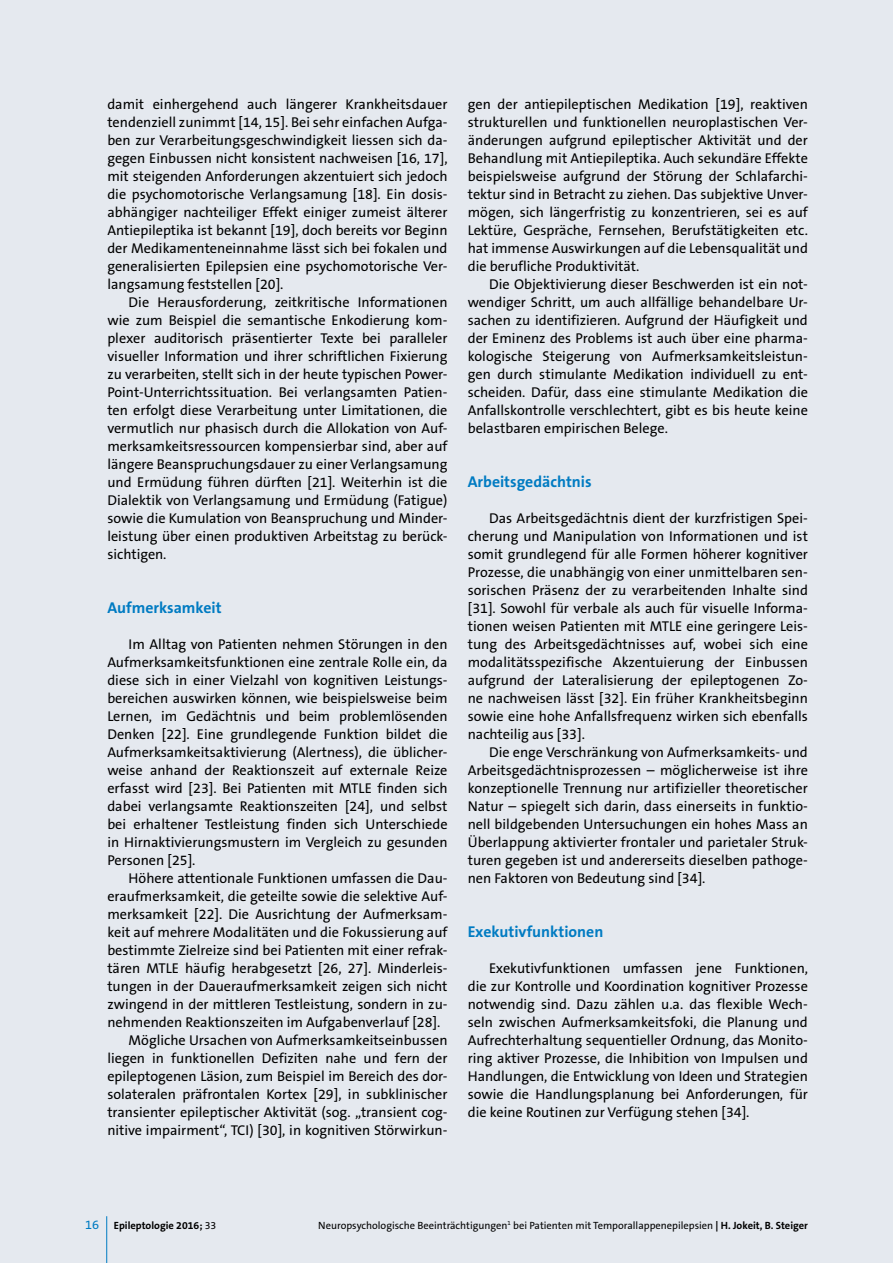
<style>
.page{position:relative;width:893px;height:1263px;background:#e5e9ef}
.page>*{position:absolute;margin:0;border:0;box-sizing:border-box;transform-origin:0 0}
.t1{font:700 15.75px "The Sans B W7";color:#007bc2}
.t2{font:14.25px/18px "The Sans B W5 Plain";color:#000;text-align:justify}
.t3{font:10.5px "The Sans B W5 Plain";color:#000}
.t4{font:700 10.5px "The Sans B W7";color:#000}
.s1{font-family:"The Sans B W5 Plain";font-weight:400;font-size:12.75px;color:#007bc2}
.s2{font-family:"The Sans B W5 Plain";font-weight:400}
.s3{font-family:"The Sans B W7";font-weight:700}
</style>
<div class="page">
<hr style="left:106px;top:1216px;width:1px;height:47px;background:#007bc2">
<p class="t2" style="left:107px;top:96px;width:342px">damit einhergehend auch längerer Krankheitsdauer tendenziell zunimmt [14, 15]. Bei sehr einfachen Aufga&shy;ben zur Verarbeitungsgeschwindigkeit liessen sich da&shy;gegen Einbussen nicht konsistent nachweisen [16, 17], mit steigenden Anforderungen akzentuiert sich jedoch die psychomotorische Verlangsamung [18]. Ein dosis&shy;abhängiger nachteiliger Effekt einiger zumeist älterer Antiepileptika ist bekannt [19], doch bereits vor Beginn der Medikamenteneinnahme lässt sich bei fokalen und generalisierten Epilepsien eine psychomotorische Ver&shy;langsamung feststellen [20].</p>
<p class="t2" style="left:107px;top:294px;width:342px;text-indent:21px">Die Herausforderung, zeitkritische Informationen wie zum Beispiel die semantische Enkodierung kom&shy;plexer auditorisch präsentierter Texte bei paralleler visueller Information und ihrer schriftlichen Fixierung zu verarbeiten, stellt sich in der heute typischen Power-Point-Unterrichtssituation. Bei verlangsamten Patien&shy;ten erfolgt diese Verarbeitung unter Limitationen, die vermutlich nur phasisch durch die Allokation von Auf&shy;merksamkeitsressourcen kompensierbar sind, aber auf längere Beanspruchungsdauer zu einer Verlangsamung und Ermüdung führen dürften [21]. Weiterhin ist die Dialektik von Verlangsamung und Ermüdung (Fatigue) sowie die Kumulation von Beanspruchung und Minder&shy;leistung über einen produktiven Arbeitstag zu berück&shy;sichtigen.</p>
<p class="t1" style="left:107px;top:598px;width:116px">Aufmerksamkeit</p>
<p class="t2" style="left:107px;top:636px;width:342px;text-indent:21px">Im Alltag von Patienten nehmen Störungen in den Aufmerksamkeitsfunktionen eine zentrale Rolle ein, da diese sich in einer Vielzahl von kognitiven Leistungs&shy;bereichen auswirken können, wie beispielsweise beim Lernen, im Gedächtnis und beim problemlösenden Denken [22]. Eine grundlegende Funktion bildet die Aufmerksamkeitsaktivierung (Alertness), die üblicher&shy;weise anhand der Reaktionszeit auf externale Reize erfasst wird [23]. Bei Patienten mit MTLE finden sich dabei verlangsamte Reaktionszeiten [24], und selbst bei erhaltener Testleistung finden sich Unterschiede in Hirnaktivierungsmustern im Vergleich zu gesunden Personen [25].</p>
<p class="t2" style="left:129px;top:870px;width:320px">Höhere attentionale Funktionen umfassen die Dau-</p>
<p class="t2" style="left:107px;top:888px;width:342px">eraufmerksamkeit, die geteilte sowie die selektive Auf-</p>
<p class="t2" style="left:107px;top:906px;width:342px">merksamkeit [22]. Die Ausrichtung der Aufmerksam-</p>
<p class="t2" style="left:107px;top:924px;width:342px">keit auf mehrere Modalitäten und die Fokussierung auf</p>
<p class="t2" style="left:107px;top:942px;width:342px">bestimmte Zielreize sind bei Patienten mit einer refrak-</p>
<p class="t2" style="left:107px;top:960px;width:342px">tären MTLE häufig herabgesetzt [26, 27]. Minderleis-</p>
<p class="t2" style="left:107px;top:978px;width:342px">tungen in der Daueraufmerksamkeit zeigen sich nicht</p>
<p class="t2" style="left:107px;top:996px;width:342px">zwingend in der mittleren Testleistung, sondern in zu-</p>
<p class="t2" style="left:107px;top:1013px;width:335px">nehmenden Reaktionszeiten im Aufgabenverlauf [28].</p>
<p class="t2" style="left:129px;top:1031px;width:320px">Mögliche Ursachen von Aufmerksamkeitseinbussen</p>
<p class="t2" style="left:107px;top:1049px;width:342px">liegen in funktionellen Defiziten nahe und fern der</p>
<p class="t2" style="left:107px;top:1067px;width:342px">epileptogenen Läsion, zum Beispiel im Bereich des dor-</p>
<p class="t2" style="left:107px;top:1085px;width:342px">solateralen präfrontalen Kortex [29], in subklinischer</p>
<p class="t2" style="left:107px;top:1103px;width:342px">transienter epileptischer Aktivität (sog. „transient cog-</p>
<p class="t2" style="left:107px;top:1121px;width:342px">nitive impairment“, TCI) [30], in kognitiven Störwirkun-</p>
<p class="t2" style="left:468px;top:95px;width:342px">gen der antiepileptischen Medikation [19], reaktiven strukturellen und funktionellen neuroplastischen Ver&shy;änderungen aufgrund epileptischer Aktivität und der Behandlung mit Antiepileptika. Auch sekundäre Effekte beispielsweise aufgrund der Störung der Schlafarchi&shy;tektur sind in Betracht zu ziehen. Das subjektive Unver&shy;mögen, sich längerfristig zu konzentrieren, sei es auf Lektüre, Gespräche, Fernsehen, Berufstätigkeiten etc. hat immense Auswirkungen auf die Lebensqualität und die berufliche Produktivität.</p>
<p class="t2" style="left:468px;top:275px;width:342px;text-indent:21px">Die Objektivierung dieser Beschwerden ist ein not&shy;wendiger Schritt, um auch allfällige behandelbare Ur&shy;sachen zu identifizieren. Aufgrund der Häufigkeit und der Eminenz des Problems ist auch über eine pharma&shy;kologische Steigerung von Aufmerksamkeitsleistun&shy;gen durch stimulante Medikation individuell zu ent&shy;scheiden. Dafür, dass eine stimulante Medikation die Anfallskontrolle verschlechtert, gibt es bis heute keine belastbaren empirischen Belege.</p>
<p class="t1" style="left:468px;top:472px;width:125px">Arbeitsgedächtnis</p>
<p class="t2" style="left:468px;top:510px;width:342px;text-indent:21px">Das Arbeitsgedächtnis dient der kurzfristigen Spei&shy;cherung und Manipulation von Informationen und ist somit grundlegend für alle Formen höherer kognitiver Prozesse, die unabhängig von einer unmittelbaren sen&shy;sorischen Präsenz der zu verarbeitenden Inhalte sind [31]. Sowohl für verbale als auch für visuelle Informa&shy;tionen weisen Patienten mit MTLE eine geringere Leis&shy;tung des Arbeitsgedächtnisses auf, wobei sich eine modalitätsspezifische Akzentuierung der Einbussen aufgrund der Lateralisierung der epileptogenen Zo&shy;ne nachweisen lässt [32]. Ein früher Krankheitsbeginn sowie eine hohe Anfallsfrequenz wirken sich ebenfalls nachteilig aus [33].</p>
<p class="t2" style="left:468px;top:744px;width:342px;text-indent:21px">Die enge Verschränkung von Aufmerksamkeits- und Arbeitsgedächtnisprozessen – möglicherweise ist ihre konzeptionelle Trennung nur artifizieller theoretischer Natur – spiegelt sich darin, dass einerseits in funktio&shy;nell bildgebenden Untersuchungen ein hohes Mass an Überlappung aktivierter frontaler und parietaler Struk&shy;turen gegeben ist und andererseits dieselben pathoge&shy;nen Faktoren von Bedeutung sind [34].</p>
<p class="t1" style="left:468px;top:922px;width:137px">Exekutivfunktionen</p>
<p class="t2" style="left:468px;top:960px;width:342px;text-indent:21px">Exekutivfunktionen umfassen jene Funktionen, die zur Kontrolle und Koordination kognitiver Prozesse notwendig sind. Dazu zählen u.a. das flexible Wech&shy;seln zwischen Aufmerksamkeitsfoki, die Planung und Aufrechterhaltung sequentieller Ordnung, das Monito&shy;ring aktiver Prozesse, die Inhibition von Impulsen und Handlungen, die Entwicklung von Ideen und Strategien sowie die Handlungsplanung bei Anforderungen, für die keine Routinen zur Verfügung stehen [34].</p>
<p class="t4" style="left:85px;top:1218px;width:133px"><span class="s1">16</span> Epileptologie 2016; <span class="s2">33</span></p>
<p class="t3" style="left:318px;top:1218px;width:491px">Neuropsychologische Beeinträchtigungen<sup>1</sup> bei Patienten mit Temporallappenepilepsien <span class="s3">| H. Jokeit, B. Steiger</span></p>
</div>
